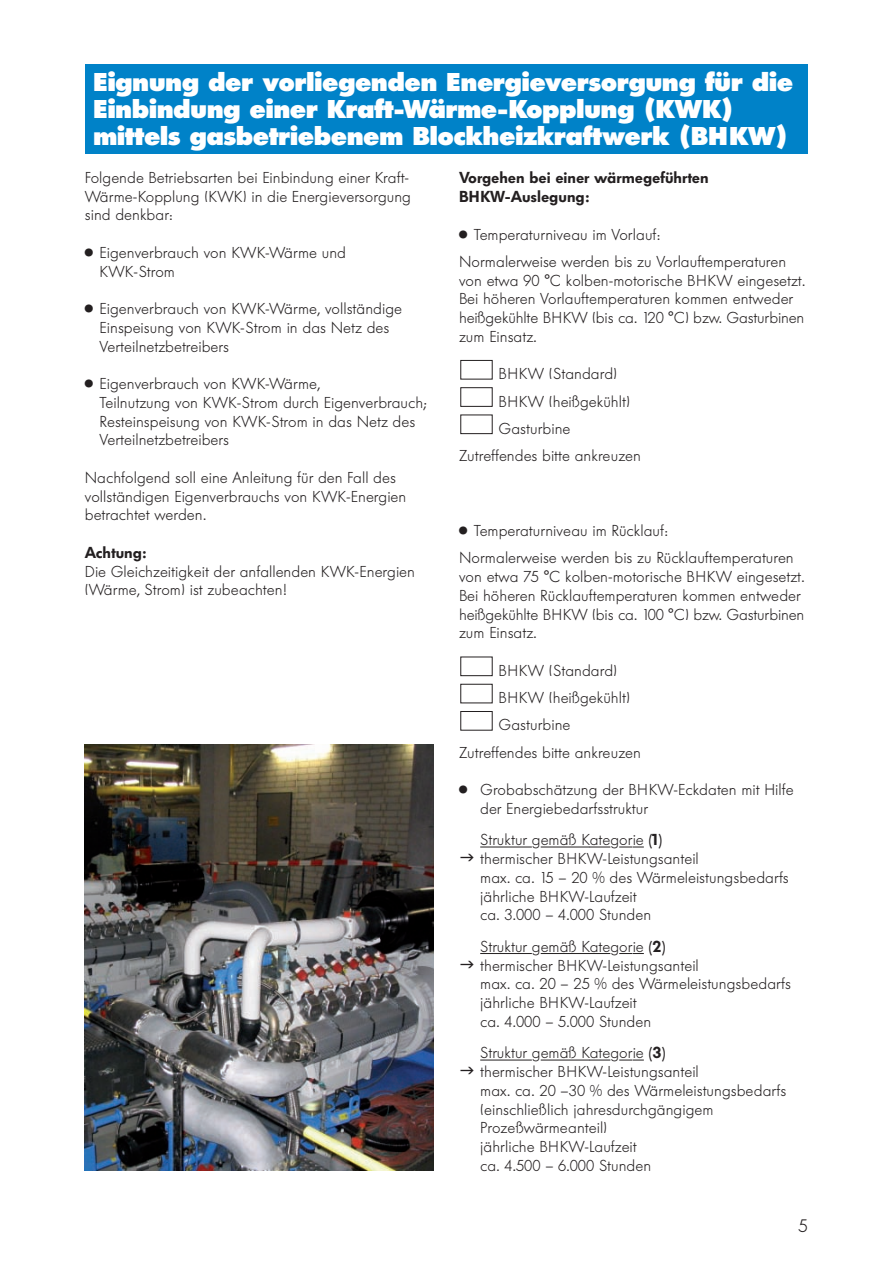
<style>
.page{position:relative;width:893px;height:1263px;background:#fff}
.page>*{position:absolute;margin:0;border:0;box-sizing:border-box;transform-origin:0 0}
.t1{font:800 25.5px/27px "Futura BQ";color:#fff}
.t2{font:300 18px "Futura BQ";color:#231f20}
.t3{font:300 15.75px/18.8px "Futura BQ";color:#231f20}
.t4{font:600 15.75px/18.8px "Futura BQ";color:#231f20}
.s1{font-family:"Berthold Pi BQ";font-weight:400}
.s2{font-weight:600}
</style>
<div class="page">
<hr style="left:480px;top:847px;width:52px;height:1px;background:#231f20">
<hr style="left:541px;top:847px;width:49px;height:1px;background:#231f20">
<svg style="left:590px;top:847px;width:20px;height:1px"></svg>
<svg style="left:619px;top:847px;width:25px;height:1px"></svg>
<hr style="left:480px;top:953px;width:52px;height:1px;background:#231f20">
<hr style="left:541px;top:953px;width:49px;height:1px;background:#231f20">
<svg style="left:590px;top:953px;width:20px;height:1px"></svg>
<svg style="left:619px;top:953px;width:25px;height:1px"></svg>
<hr style="left:480px;top:1060px;width:52px;height:1px;background:#231f20">
<hr style="left:541px;top:1060px;width:49px;height:1px;background:#231f20">
<svg style="left:590px;top:1060px;width:20px;height:1px"></svg>
<svg style="left:619px;top:1060px;width:25px;height:1px"></svg>
<svg style="left:460px;top:360px;width:33px;height:371px"></svg>
<div style="left:85px;top:64px;width:723px;height:90px;background:#0082c8"></div>
<img style="left:85px;top:745px;width:348px;height:425px">
<h1 class="t1" style="left:93px;top:71px;width:701px">Eignung der vorliegenden Energieversorgung für die<br>Einbindung einer Kraft-Wärme-Kopplung (KWK) mittels gasbetriebenem Blockheizkraftwerk (BHKW)</h1>
<p class="t3" style="left:85px;top:169px;width:328px">Folgende Betriebsarten bei Einbindung einer Kraft-<br>Wärme-Kopplung (KWK) in die Energieversorgung sind denkbar:</p>
<p class="t3" style="left:100px;top:244px;width:248px;text-indent:-15px"><span class="s1">2</span> Eigenverbrauch von KWK-Wärme und<br>KWK-Strom</p>
<p class="t3" style="left:100px;top:300px;width:304px;text-indent:-15px"><span class="s1">2</span> Eigenverbrauch von KWK-Wärme, vollständige<br>Einspeisung von KWK-Strom in das Netz des<br>Verteilnetzbetreibers</p>
<p class="t3" style="left:100px;top:375px;width:329px;text-indent:-15px"><span class="s1">2</span> Eigenverbrauch von KWK-Wärme,<br>Teilnutzung von KWK-Strom durch Eigenverbrauch; Resteinspeisung von KWK-Strom in das Netz des Verteilnetzbetreibers</p>
<p class="t3" style="left:85px;top:469px;width:323px">Nachfolgend soll eine Anleitung für den Fall des vollständigen Eigenverbrauchs von KWK-Energien betrachtet werden.</p>
<p class="t4" style="left:85px;top:544px;width:63px">Achtung:</p>
<p class="t3" style="left:85px;top:563px;width:332px">Die Gleichzeitigkeit der anfallenden KWK-Energien (Wärme, Strom) ist zubeachten!</p>
<p class="t4" style="left:459px;top:170px;width:251px">Vorgehen bei einer wärmegeführten<br>BHKW-Auslegung:</p>
<p class="t3" style="left:459px;top:222px;width:329px;line-height:27.3px"><span class="s1">2</span> Temperaturniveau im Vorlauf:<br>Normalerweise werden bis zu Vorlauftemperaturen</p>
<p class="t3" style="left:459px;top:272px;width:348px">von etwa 90 °C kolben-motorische BHKW eingesetzt.<br>Bei höheren Vorlauftemperaturen kommen entweder heißgekühlte BHKW (bis ca. 120 °C) bzw. Gasturbinen zum Einsatz.</p>
<p class="t3" style="left:499px;top:366px;width:120px">BHKW (Standard)</p>
<p class="t3" style="left:499px;top:393px;width:133px">BHKW (heißgekühlt)</p>
<p class="t3" style="left:499px;top:420px;width:73px">Gasturbine</p>
<p class="t3" style="left:459px;top:447px;width:183px">Zutreffendes bitte ankreuzen</p>
<p class="t3" style="left:459px;top:518px;width:336px;line-height:27.3px"><span class="s1">2</span> Temperaturniveau im Rücklauf:<br>Normalerweise werden bis zu Rücklauftemperaturen</p>
<p class="t3" style="left:459px;top:568px;width:347px">von etwa 75 °C kolben-motorische BHKW eingesetzt.<br>Bei höheren Rücklauftemperaturen kommen entweder heißgekühlte BHKW (bis ca. 100 °C) bzw. Gasturbinen zum Einsatz.</p>
<p class="t3" style="left:499px;top:662px;width:120px">BHKW (Standard)</p>
<p class="t3" style="left:499px;top:689px;width:133px">BHKW (heißgekühlt)</p>
<p class="t3" style="left:499px;top:717px;width:73px">Gasturbine</p>
<p class="t3" style="left:459px;top:744px;width:183px">Zutreffendes bitte ankreuzen</p>
<p class="t3" style="left:480px;top:781px;width:315px;text-indent:-21px"><span class="s1">2</span> Grobabschätzung der BHKW-Eckdaten mit Hilfe der Energiebedarfsstruktur</p>
<p class="t3" style="left:480px;top:832px;width:310px">Struktur gemäß Kategorie <span class="s2">(1)<br></span>thermischer BHKW-Leistungsanteil<br>max. ca. 15 – 20 % des Wärmeleistungsbedarfs jährliche BHKW-Laufzeit<br>ca. 3.000 – 4.000 Stunden</p>
<p class="t3" style="left:480px;top:938px;width:312px">Struktur gemäß Kategorie <span class="s2">(2)<br></span>thermischer BHKW-Leistungsanteil<br>max. ca. 20 – 25 % des Wärmeleistungsbedarfs jährliche BHKW-Laufzeit<br>ca. 4.000 – 5.000 Stunden</p>
<p class="t3" style="left:480px;top:1045px;width:308px">Struktur gemäß Kategorie <span class="s2">(3)<br></span>thermischer BHKW-Leistungsanteil<br>max. ca. 20 –30 % des Wärmeleistungsbedarfs (einschließlich jahresdurchgängigem<br>Prozeßwärmeanteil)<br>jährliche BHKW-Laufzeit<br>ca. 4.500 – 6.000 Stunden</p>
<p class="t2" style="left:798px;top:1218px;width:11px">5</p>
</div>
